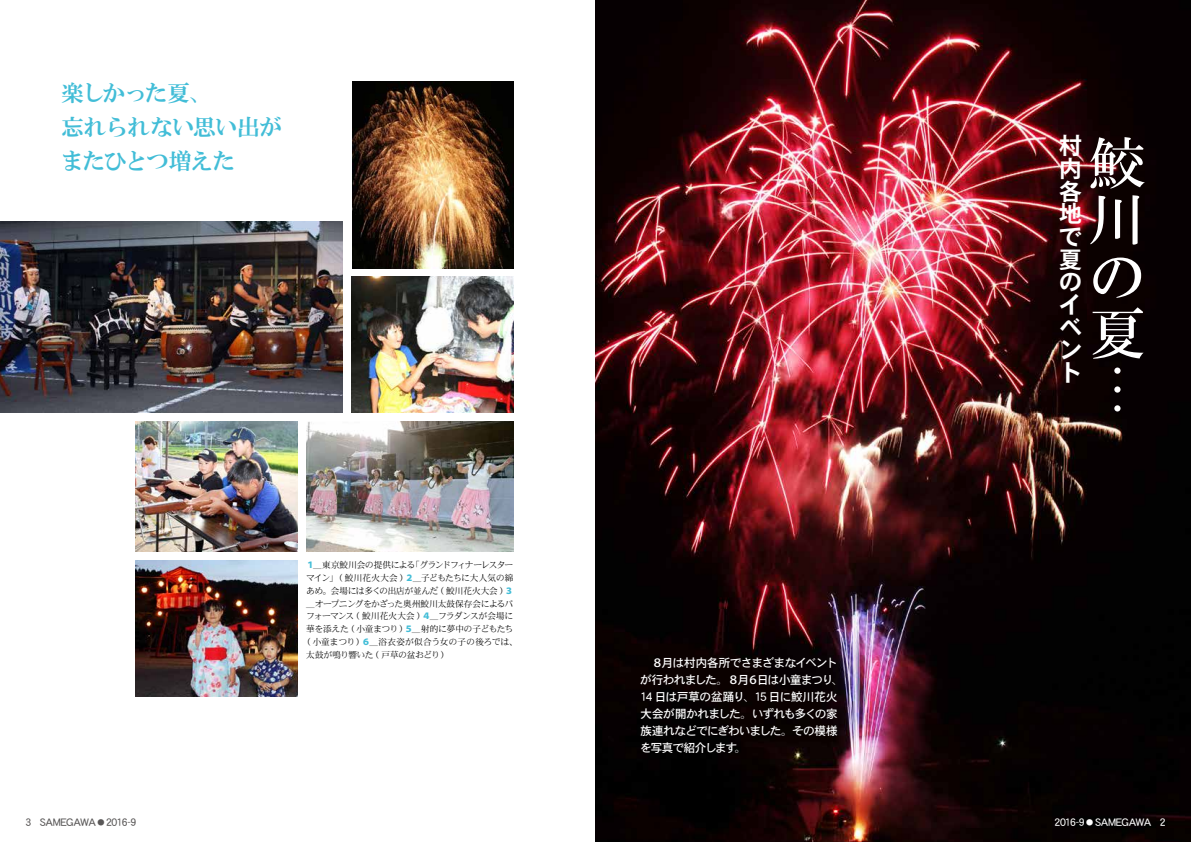
<style>
.page{position:relative;width:1191px;height:842px;background:#fff}
.page>*{position:absolute;margin:0;border:0;box-sizing:border-box;transform-origin:0 0}
.t1{font:56.7px/56.7px "HGS Mincho B";color:#fff;text-align:justify}
.t2{font:300 56.7px "Koz Min Pro";color:#fff}
.t3{font:23.8px/22.7px "DFHS Gothic W7 WINP RKSJ H";color:#fff;text-align:justify}
.t4{font:22.7px/34px "HGS Mincho E";letter-spacing:-.05em;color:#42bdd7}
.t5{font:700 22.7px/22.7px "Koz Go Pro";color:#fff;text-align:justify}
.t6{font:11.9px/17px "DFHS Gothic W5 WINP RKSJ H";letter-spacing:-.105em;color:#fff}
.t7{font:500 11.3px "Koz Go Pro";color:#fff}
.t8{font:300 11.3px "Koz Go Pro";color:#fff}
.t9{font:10.4px "DFHS Gothic W5 WINP RKSJ H";letter-spacing:-.025em;color:#595757}
.t10{font:10.4px "DFHS Gothic W5 WINP RKSJ H";letter-spacing:-.025em;color:#fff}
.t11{font:8.9px/12.8px "DFHS Mincho W3 WINP RKSJ H";letter-spacing:-.11em;color:#000;text-align:justify}
.t12{font:8.5px/12.8px "Koz Min Pro";letter-spacing:.03em;color:#000}
.t13{font:800 8.5px "Koz Go Pro";color:#42bdd7}
.t14{font:500 7.1px "Koz Go Pro";color:#595757}
.t15{font:500 7.1px "Koz Go Pro";color:#fff}
.s1{font-family:"Koz Min Pro";font-weight:300}
.s2{font-family:"Koz Min Pro";font-size:8.5px}
.s3{font-family:"DFHS Mincho W3 WINP RKSJ H";font-size:8.9px}
.s4{font-family:"DFHS Mincho W3 WIN RKSJ H";font-size:8.9px}
.s5{font-family:"Koz Go Pro";font-weight:800;color:#42bdd7}
.s6{font-family:"DFHS Mincho W3 WIN RKSJ H"}
.s7{font-family:"Koz Go Pro";font-weight:800;font-size:8.5px;color:#42bdd7}
.s8{font-family:"Koz Go Pro";font-weight:500;font-size:11.3px}
.s9{font-family:"Koz Go Pro";font-weight:300;font-size:11.3px}
.s10{font-weight:300}
.s11{font-family:"DFHS Gothic W5 WINP RKSJ H";font-weight:400;font-size:11.9px}
</style>
<div class="page">
<img style="left:595px;top:0;width:596px;height:842px">
<img style="left:0;top:221px;width:343px;height:191px">
<img style="left:351px;top:276px;width:162px;height:136px">
<img style="left:135px;top:561px;width:162px;height:136px">
<img style="left:306px;top:422px;width:207px;height:130px">
<img style="left:135px;top:422px;width:162px;height:130px">
<img style="left:352px;top:81px;width:161px;height:187px">
<h3 class="t4" style="left:61px;top:75px;width:222px">楽しかった夏<span class="s1">、<br></span>忘れられない思い出がまたひとつ増えた</h3>
<p class="t9" style="left:25px;top:817px;width:7px">3</p>
<p class="t9" style="left:40px;top:817px;width:58px">SAMEGAWA</p>
<p class="t9" style="left:106px;top:817px;width:32px">2016-9</p>
<p class="t14" style="left:97px;top:818px;width:9px">●</p>
<p class="t11" style="left:411px;top:559px;width:104px"><span class="s2">「</span>グランドフィナーレスター</p>
<p class="t12" style="left:313px;top:559px;width:103px">＿東京鮫川会<span class="s3">の</span>提供<span class="s3">による</span></p>
<p class="t13" style="left:306px;top:560px;width:10px">１</p>
<p class="t12" style="left:306px;top:571px;width:209px"><span class="s3">マイン</span>」<span class="s4">(</span> 鮫川花火大会 <span class="s5">２</span><span class="s4">)</span> ＿子<span class="s3">どもたちに</span>大人気<span class="s3">の</span>綿<span class="s3">あめ</span>。会場<span class="s3">には</span>多<span class="s3">くの</span>出店<span class="s3">が</span>並<span class="s3">んだ</span><span class="s4">(</span> 鮫川花火大会 <span class="s5">３</span><span class="s4">(</span></p>
<p class="t11" style="left:306px;top:597px;width:209px"><span class="s2">＿</span>オープニングをかざった<span class="s2">奥州鮫川太鼓保存会</span>によるパフォーマンス<span class="s6">(</span> <span class="s2">鮫川花火大会</span> <span class="s6">)</span> <span class="s7">４</span><span class="s2">＿</span>フラダンスが<span class="s2">会場</span>に<span class="s2">華</span>を<span class="s2">添</span>えた<span class="s6">(</span> <span class="s2">小童</span>まつり <span class="s7">５</span><span class="s6">)</span> <span class="s2">＿射的</span>に<span class="s2">夢中</span>の<span class="s2">子</span>どもたち</p>
<p class="t12" style="left:306px;top:635px;width:213px"><span class="s4">(</span> 小童<span class="s3">まつり</span><span class="s4">)</span><span class="s5">６</span>＿浴衣姿<span class="s3">が</span>似合<span class="s3">う</span>女<span class="s3">の</span>子<span class="s3">の</span>後<span class="s3">ろでは</span>、</p>
<p class="t11" style="left:306px;top:648px;width:140px"><span class="s2">太鼓</span>が<span class="s2">鳴</span>り<span class="s2">響</span>いた<span class="s6">(</span> <span class="s2">戸草</span>の<span class="s2">盆</span>おどり<span class="s6">(</span></p>
<h3 class="t6" style="left:651px;top:654px;width:187px"><span class="s8">８月</span>は<span class="s8">村内各所</span>でさまざまなイベント</h3>
<p class="t8" style="left:831px;top:672px;width:13px">、</p>
<h3 class="t6" style="left:640px;top:671px;width:195px">が<span class="s8">行</span>われました<span class="s9">。</span><span class="s8">８月６日</span>は<span class="s8">小童</span>まつり</h3>
<p class="t7" style="left:743px;top:689px;width:96px"><span class="s10">、</span><span class="s11">15</span> 日<span class="s11">に</span>鮫川花火</p>
<h3 class="t6" style="left:640px;top:688px;width:198px">14 <span class="s8">日</span>は<span class="s8">戸草</span>の<span class="s8">盆踊</span>り<br><span class="s8">大会</span>が<span class="s8">開</span>かれました<span class="s9">。</span>いずれも<span class="s8">多</span>くの<span class="s8">家族連</span>れなどでにぎわいました<span class="s9">。</span>その<span class="s8">模様</span></h3>
<p class="t8" style="left:734px;top:740px;width:13px">。</p>
<h3 class="t6" style="left:640px;top:739px;width:99px">を<span class="s8">写真</span>で<span class="s8">紹介</span>します</h3>
<h3 class="t5" style="left:1059px;top:136px;width:24px">村内各地</h3>
<h2 class="t3" style="left:1058px;top:225px;width:24px">で</h2>
<h3 class="t5" style="left:1059px;top:249px;width:24px">夏</h3>
<h2 class="t3" style="left:1058px;top:270px;width:24px">のイベント</h2>
<h1 class="t1" style="left:1089px;top:134px;width:57px">鮫川の夏</h1>
<h1 class="t2" style="left:1089px;top:350px;width:33px">...</h1>
<p class="t10" style="left:1054px;top:817px;width:32px">2016-9</p>
<p class="t10" style="left:1095px;top:817px;width:58px">SAMEGAWA</p>
<p class="t15" style="left:1086px;top:818px;width:9px">●</p>
<p class="t10" style="left:1159px;top:817px;width:7px">2</p>
</div>
